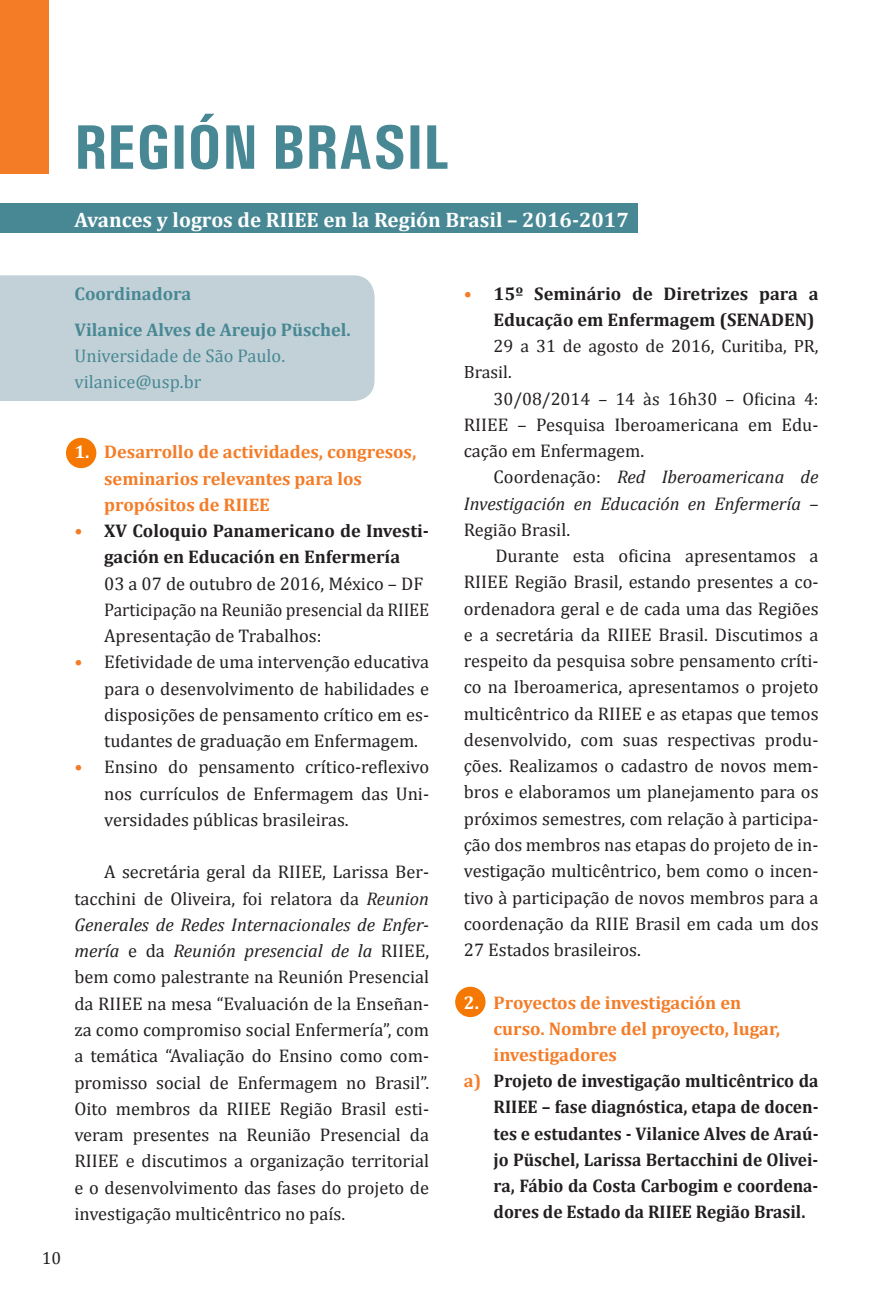
<style>
.page{position:relative;width:893px;height:1290px;background:#fff}
.page>*{position:absolute;margin:0;border:0;box-sizing:border-box;transform-origin:0 0}
.t1{font:700 condensed 63px "Univers";color:#478894}
.t2{font:700 21px "Cambria";color:#fff}
.t3{font:18.38px/26.2px "Cambria";color:#231f20;text-align:justify}
.t4{font:700 18.38px "Cambria";color:#231f20;scale:.95 1}
.t5{font:700 18.38px/26.2px "Cambria";color:#f47c27}
.t6{font:700 18.38px/26.2px "Cambria";color:#231f20;text-align:center}
.t7{font:italic 18.38px/26.2px "Cambria";color:#231f20;text-align:justify}
.t8{font:700 18.38px/36.2px "Cambria";color:#478894}
.t9{font:18.38px/26.2px "Cambria";color:#478894}
.t10{font:17.85px/26.2px "Cambria";color:#231f20}
.t11{font:17.5px "Cambria";color:#231f20}
.s1{color:#fff}
.s2{color:#f47c27}
.s3{font-style:italic}
.s4{font-style:normal}
</style>
<div class="page">
<div style="left:455px;top:987px;width:31px;height:30px;background:#f57802;border-radius:50%"></div>
<div style="left:66px;top:438px;width:30px;height:30px;background:#f57802;border-radius:50%"></div>
<div style="left:0;top:203px;width:637px;height:30px;background:#478894"></div>
<div style="left:0;top:0;width:49px;height:173px;background:#f47c27"></div>
<div style="left:0;top:275px;width:375px;height:126px;background:#c2d1d7"></div>
<h1 class="t1" style="left:74px;top:109px;width:377px">REGIÓN BRASIL</h1>
<p class="t2" style="left:74px;top:205px;width:556px">Avances y logros de RIIEE en la Región Brasil – 2016-2017</p>
<p class="t8" style="left:75px;top:274px;width:278px">Coordinadora<br>Vilanice Alves de Areujo Püschel.</p>
<p class="t9" style="left:75px;top:342px;width:212px">Universidade de São Paulo. vilanice@usp.br</p>
<p class="t11" style="left:42px;top:1247px;width:21px">10</p>
<p class="t5" style="left:104px;top:438px;width:314px;text-indent:-30px"><span class="s1">1.</span> Desarrollo de actividades, congresos, seminarios relevantes para los propósitos de RIIEE</p>
<p class="t6" style="left:74px;top:517px;width:356px"><span class="s2">•</span> XV Coloquio Panamericano de Investi&shy;gación en Educación en Enfermería</p>
<p class="t3" style="left:104px;top:570px;width:326px;text-align:left">03 a 07 de outubro de 2016, México – DF<br>Participação na Reunião presencial da RIIEE<br>Apresentação de Trabalhos:</p>
<p class="t3" style="left:104px;top:649px;width:326px;text-indent:-30px"><span class="s2">•</span> Efetividade de uma intervenção educativa para o desenvolvimento de habilidades e disposições de pensamento crítico em es&shy;tudantes de graduação em Enfermagem.</p>
<p class="t3" style="left:104px;top:754px;width:326px;text-indent:-30px"><span class="s2">•</span> Ensino do pensamento crítico-reflexivo nos currículos de Enfermagem das Uni&shy;versidades públicas brasileiras.</p>
<p class="t3" style="left:74px;top:859px;width:356px;text-indent:30px">A secretária geral da RIIEE, Larissa Ber&shy;tacchini de Oliveira, foi relatora da <span class="s3">Reunion Generales de Redes Internacionales de Enfer&shy;mería</span> e da <span class="s3">Reunión presencial de la</span> RIIEE, bem como palestrante na Reunión Presencial da RIIEE na mesa “Evaluación de la Enseñan&shy;za como compromiso social Enfermería”, com a temática “Avaliação do Ensino como com&shy;promisso social de Enfermagem no Brasil”.<br>Oito membros da RIIEE Região Brasil esti&shy;veram presentes na Reunião Presencial da RIIEE e discutimos a organização territorial e o desenvolvimento das fases do projeto de investigação multicêntrico no país.</p>
<p class="t6" style="left:464px;top:279px;width:356px;text-align:right"><span class="s2">•</span> 15º Seminário de Diretrizes para a<br>Educação em Enfermagem (SENADEN)</p>
<p class="t10" style="left:464px;top:333px;width:356px;text-indent:30px">29 a 31 de agosto de 2016, Curitiba, PR,<br>Brasil.</p>
<p class="t10" style="left:494px;top:385px;width:327px">30/08/2014 – 14 às 16h30 – Oficina 4:</p>
<p class="t3" style="left:464px;top:411px;width:356px">RIIEE – Pesquisa Iberoamericana em Edu&shy;cação em Enfermagem.</p>
<p class="t7" style="left:464px;top:463px;width:356px;text-indent:30px"><span class="s4">Coordenação:</span> Red Iberoamericana de Investigación en Educación en Enfermería <span class="s4">– Região Brasil.</span></p>
<p class="t3" style="left:464px;top:543px;width:356px;text-indent:31px">Durante esta oficina apresentamos a RIIEE Região Brasil, estando presentes a co&shy;ordenadora geral e de cada uma das Regiões e a secretária da RIIEE Brasil. Discutimos a respeito da pesquisa sobre pensamento críti&shy;co na Iberoamerica, apresentamos o projeto multicêntrico da RIIEE e as etapas que temos desenvolvido, com suas respectivas produ&shy;ções. Realizamos o cadastro de novos mem&shy;bros e elaboramos um planejamento para os próximos semestres, com relação à participa&shy;ção dos membros nas etapas do projeto de in&shy;vestigação multicêntrico, bem como o incen&shy;tivo à participação de novos membros para a coordenação da RIIE Brasil em cada um dos 27 Estados brasileiros.</p>
<p class="t5" style="left:464px;top:988px;width:279px"><span class="s1">2.</span> Proyectos de investigación en</p>
<p class="t5" style="left:494px;top:1015px;width:288px">curso. Nombre del proyecto, lugar,</p>
<p class="t5" style="left:494px;top:1041px;width:125px">investigadores</p>
<p class="t4" style="left:464px;top:1068px;width:375px"><span class="s2">a)</span> Projeto de investigação multicêntrico da</p>
<p class="t4" style="left:494px;top:1094px;width:344px">RIIEE – fase diagnóstica, etapa de docen-</p>
<p class="t4" style="left:494px;top:1120px;width:344px">tes e estudantes - Vilanice Alves de Araú-</p>
<p class="t4" style="left:494px;top:1146px;width:343px">jo Püschel, Larissa Bertacchini de Olivei-</p>
<p class="t4" style="left:494px;top:1173px;width:343px">ra, Fábio da Costa Carbogim e coordena-</p>
<p class="t4" style="left:494px;top:1199px;width:330px">dores de Estado da RIIEE Região Brasil.</p>
</div>
